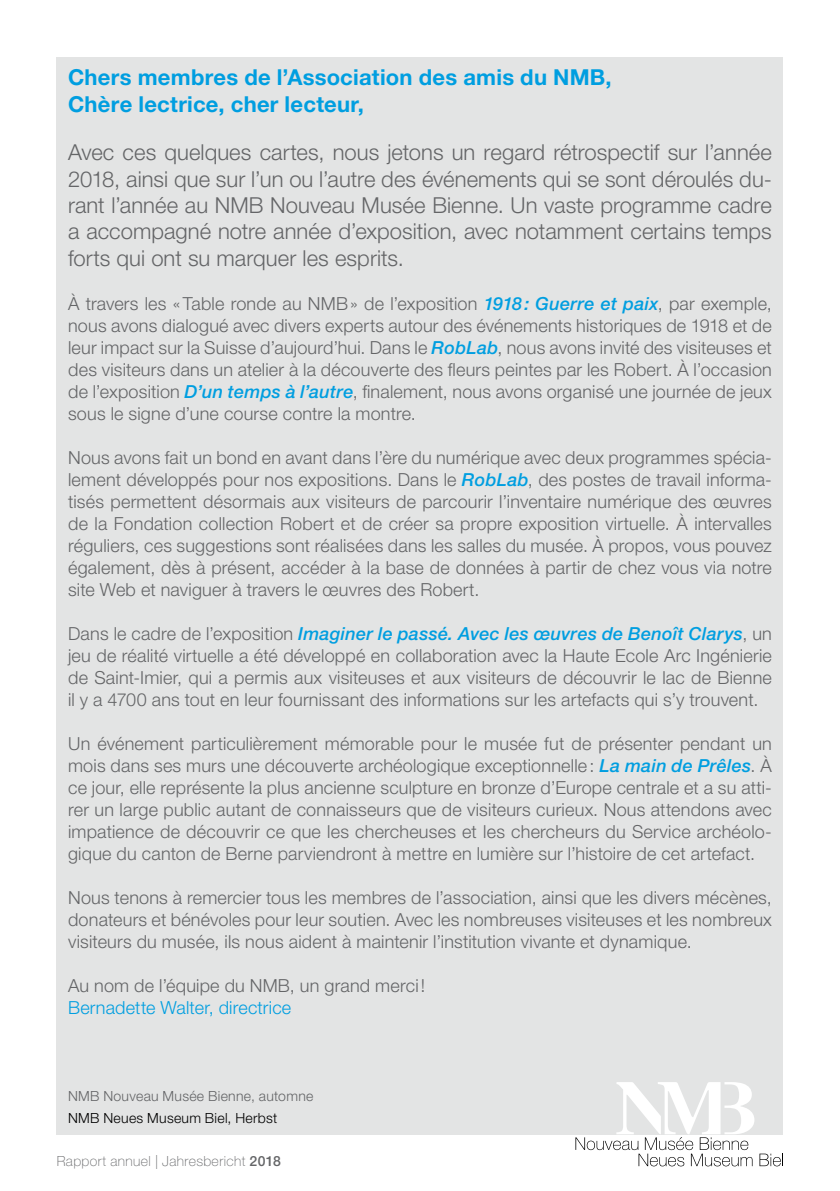
<style>
.page{position:relative;width:840px;height:1191px;background:#fff}
.page>*{position:absolute;margin:0;border:0;box-sizing:border-box;transform-origin:0 0}
.t1{font:300 22px/26.4px "Helvetica Neue";letter-spacing:.005em;color:#646567;text-align:justify}
.t2{font:700 22px/26.4px "Helvetica Neue";letter-spacing:.01em;color:#009ee0}
.t3{font:300 18px/22px "Helvetica Neue";letter-spacing:.01em;color:#646567;text-align:justify}
.t4{font:300 18px "Helvetica Neue";letter-spacing:.01em;color:#009ee0}
.t5{font:100 14px "Helvetica Neue";letter-spacing:.03em;color:#646567}
.t6{font:300 14px "Helvetica Neue";letter-spacing:.02em;color:#646567}
.t7{font:300 14px "Helvetica Neue";letter-spacing:.02em;color:#000}
.s1{font-weight:500;font-style:italic;color:#009ee0}
.s2{font-weight:500}
</style>
<div class="page">
<div style="left:57px;top:57px;width:725px;height:1077px;background:#e3e4e4"></div>
<svg style="left:575px;top:1082px;width:208px;height:84px"></svg>
<p class="t2" style="left:68px;top:64px;width:545px">Chers membres de l’Association des amis du NMB,<br>Chère lectrice, cher lecteur,</p>
<p class="t1" style="left:68px;top:139px;width:705px">Avec ces quelques cartes, nous jetons un regard rétrospectif sur l’année 2018, ainsi que sur l’un ou l’autre des événements qui se sont déroulés du&shy;rant l’année au NMB Nouveau Musée Bienne. Un vaste programme cadre a accompagné notre année d’exposition, avec notamment certains temps forts qui ont su marquer les esprits.</p>
<p class="t3" style="left:68px;top:292px;width:705px">À travers les «Table ronde au NMB» de l’exposition <span class="s1">1918: Guerre et paix</span>, par exemple, nous avons dialogué avec divers experts autour des événements historiques de 1918 et de leur impact sur la Suisse d’aujourd’hui. Dans le <span class="s1">RobLab</span>, nous avons invité des visiteuses et des visiteurs dans un atelier à la découverte des fleurs peintes par les Robert. À l’occasion de l’exposition <span class="s1">D’un temps à l’autre</span>, finalement, nous avons organisé une journée de jeux sous le signe d’une course contre la montre.</p>
<p class="t3" style="left:68px;top:446px;width:705px">Nous avons fait un bond en avant dans l’ère du numérique avec deux programmes spécia&shy;lement développés pour nos expositions. Dans le <span class="s1">RobLab</span>, des postes de travail informa&shy;tisés permettent désormais aux visiteurs de parcourir l’inventaire numérique des œuvres de la Fondation collection Robert et de créer sa propre exposition virtuelle. À intervalles réguliers, ces suggestions sont réalisées dans les salles du musée. À propos, vous pouvez également, dès à présent, accéder à la base de données à partir de chez vous via notre site Web et naviguer à travers le œuvres des Robert.</p>
<p class="t3" style="left:68px;top:622px;width:705px">Dans le cadre de l’exposition <span class="s1">Imaginer le passé. Avec les œuvres de Benoît Clarys</span>, un jeu de réalité virtuelle a été développé en collaboration avec la Haute Ecole Arc Ingénierie de Saint-Imier, qui a permis aux visiteuses et aux visiteurs de découvrir le lac de Bienne il y a 4700 ans tout en leur fournissant des informations sur les artefacts qui s’y trouvent.</p>
<p class="t3" style="left:68px;top:732px;width:705px">Un événement particulièrement mémorable pour le musée fut de présenter pendant un mois dans ses murs une découverte archéologique exceptionnelle: <span class="s1">La main de Prêles</span>. À ce jour, elle représente la plus ancienne sculpture en bronze d’Europe centrale et a su atti&shy;rer un large public autant de connaisseurs que de visiteurs curieux. Nous attendons avec impatience de découvrir ce que les chercheuses et les chercheurs du Service archéolo&shy;gique du canton de Berne parviendront à mettre en lumière sur l’histoire de cet artefact.</p>
<p class="t3" style="left:68px;top:886px;width:705px">Nous tenons à remercier tous les membres de l’association, ainsi que les divers mécènes, donateurs et bénévoles pour leur soutien. Avec les nombreuses visiteuses et les nombreux visiteurs du musée, ils nous aident à maintenir l’institution vivante et dynamique.</p>
<p class="t3" style="left:68px;top:974px;width:358px">Au nom de l’équipe du NMB, un grand merci !</p>
<p class="t4" style="left:68px;top:996px;width:224px">Bernadette Walter, directrice</p>
<p class="t6" style="left:68px;top:1087px;width:247px">NMB Nouveau Musée Bienne, automne</p>
<p class="t7" style="left:68px;top:1109px;width:211px">NMB Neues Museum Biel, Herbst</p>
<p class="t5" style="left:57px;top:1153px;width:226px">Rapport annuel | Jahresbericht <span class="s2">2018</span></p>
</div>
